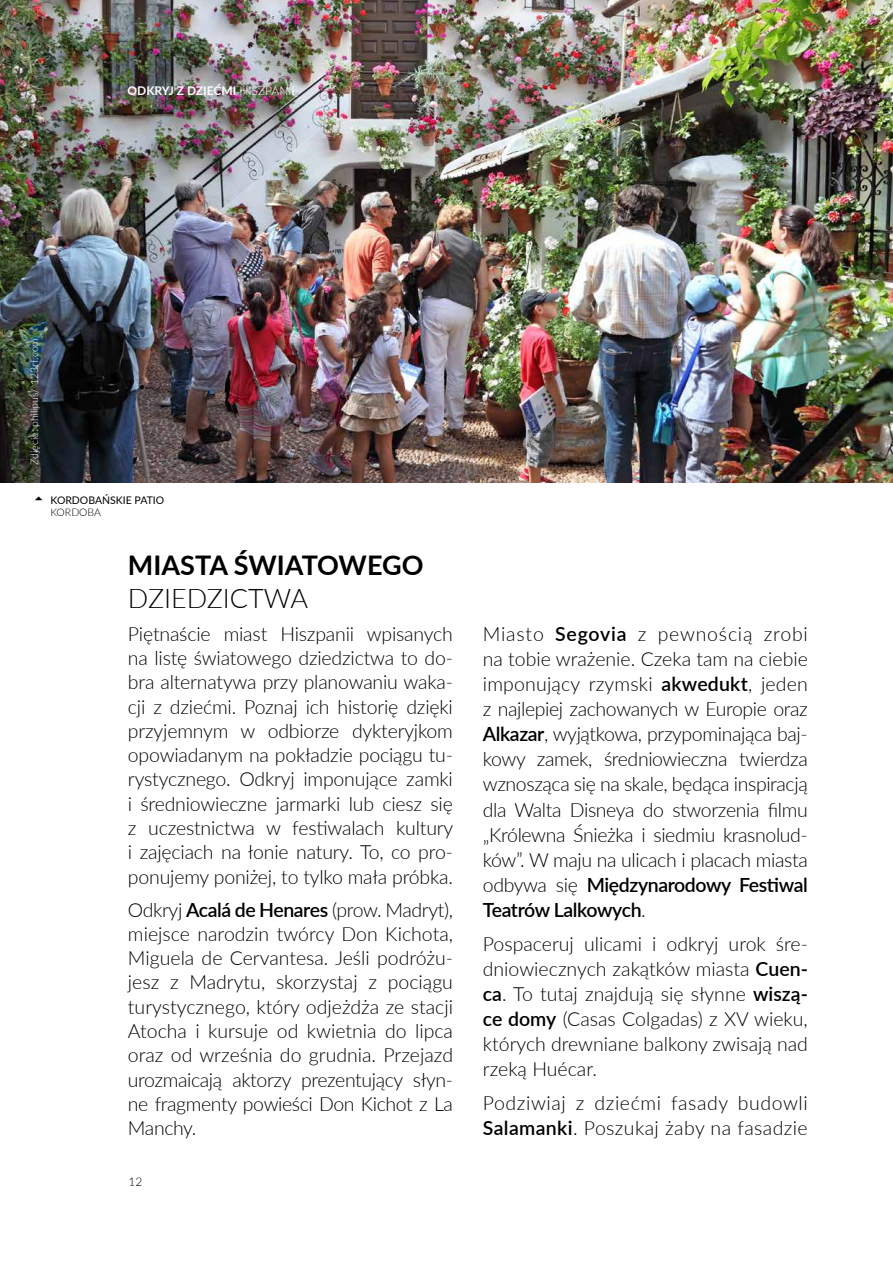
<style>
.page{position:relative;width:893px;height:1263px;background:#fff}
.page>*{position:absolute;margin:0;border:0;box-sizing:border-box;transform-origin:0 0}
.t1{font:700 27px "Lato";color:#000}
.t2{font:300 27px "Lato";color:#000}
.t3{font:300 19.5px/24.3px "Lato";letter-spacing:-.01em;color:#000;text-align:justify}
.t4{font:300 19.5px/25.2px "Lato";letter-spacing:.03em;color:#000}
.t5{font:700 12px "Lato";color:#fff}
.t6{font:300 12px "Lato";color:#000}
.t7{font:300 10.5px "Lato";color:#fff}
.t8{font:10.5px "Lato";color:#000}
.t9{font:300 10.5px "Lato";color:#000}
.s1{font-weight:300}
.s2{font-weight:600}
</style>
<div class="page">
<img style="left:0;top:0;width:893px;height:483px">
<p class="t5" style="left:128px;top:82px;width:172px">ODKRYJ Z DZIEĆMI <span class="s1">HISZPANIĘ</span></p>
<p class="t7" style="left:27px;top:465px;width:128px;rotate:-90deg">Zdjęcie: philipus/ 123rf.com</p>
<p class="t8" style="left:51px;top:492px;width:115px">KORDOBAŃSKIE PATIO</p>
<p class="t9" style="left:51px;top:505px;width:52px">KORDOBA</p>
<h1 class="t1" style="left:128px;top:545px;width:297px">MIASTA ŚWIATOWEGO</h1>
<h1 class="t2" style="left:128px;top:579px;width:182px">DZIEDZICTWA</h1>
<p class="t3" style="left:128px;top:621px;width:327px">Piętnaście miast Hiszpanii wpisanych na listę światowego dziedzictwa to do&shy;bra alternatywa przy planowaniu waka&shy;cji z dziećmi. Poznaj ich historię dzięki przyjemnym w odbiorze dykteryjkom opowiadanym na pokładzie pociągu tu&shy;rystycznego. Odkryj imponujące zamki i średniowieczne jarmarki lub ciesz się z uczestnictwa w festiwalach kultury i zajęciach na łonie natury. To, co pro&shy;ponujemy poniżej, to tylko mała próbka.</p>
<p class="t3" style="left:128px;top:897px;width:327px">Odkryj <span class="s2">Acalá de Henares</span> (prow. Madryt), miejsce narodzin twórcy Don Kichota, Miguela de Cervantesa. Jeśli podróżu&shy;jesz z Madrytu, skorzystaj z pociągu turystycznego, który odjeżdża ze stacji Atocha i kursuje od kwietnia do lipca oraz od września do grudnia. Przejazd urozmaicają aktorzy prezentujący słyn&shy;ne fragmenty powieści Don Kichot z La Manchy.</p>
<p class="t6" style="left:128px;top:1173px;width:15px">12</p>
<p class="t3" style="left:483px;top:620px;width:327px;line-height:25.2px">Miasto <span class="s2">Segovia</span> z pewnością zrobi na tobie wrażenie. Czeka tam na ciebie imponujący rzymski <span class="s2">akwedukt</span>, jeden z najlepiej zachowanych w Europie oraz <span class="s2">Alkazar</span>, wyjątkowa, przypominająca baj&shy;kowy zamek, średniowieczna twierdza wznosząca się na skale, będąca inspiracją dla Walta Disneya do stworzenia filmu „Królewna Śnieżka i siedmiu krasnolud&shy;ków”. W maju na ulicach i placach miasta odbywa się <span class="s2">Międzynarodowy Festiwal Teatrów Lalkowych</span>.</p>
<p class="t3" style="left:483px;top:930px;width:327px;line-height:25.2px">Pospaceruj ulicami i odkryj urok śre&shy;dniowiecznych zakątków miasta <span class="s2">Cuen&shy;ca</span>. To tutaj znajdują się słynne <span class="s2">wiszą&shy;ce domy</span> (Casas Colgadas) z XV wieku, których drewniane balkony zwisają nad rzeką Huécar.</p>
<p class="t4" style="left:483px;top:1090px;width:326px">Podziwiaj z dziećmi fasady budowli<br><span class="s2">Salamanki</span>. Poszukaj żaby na fasadzie</p>
</div>
